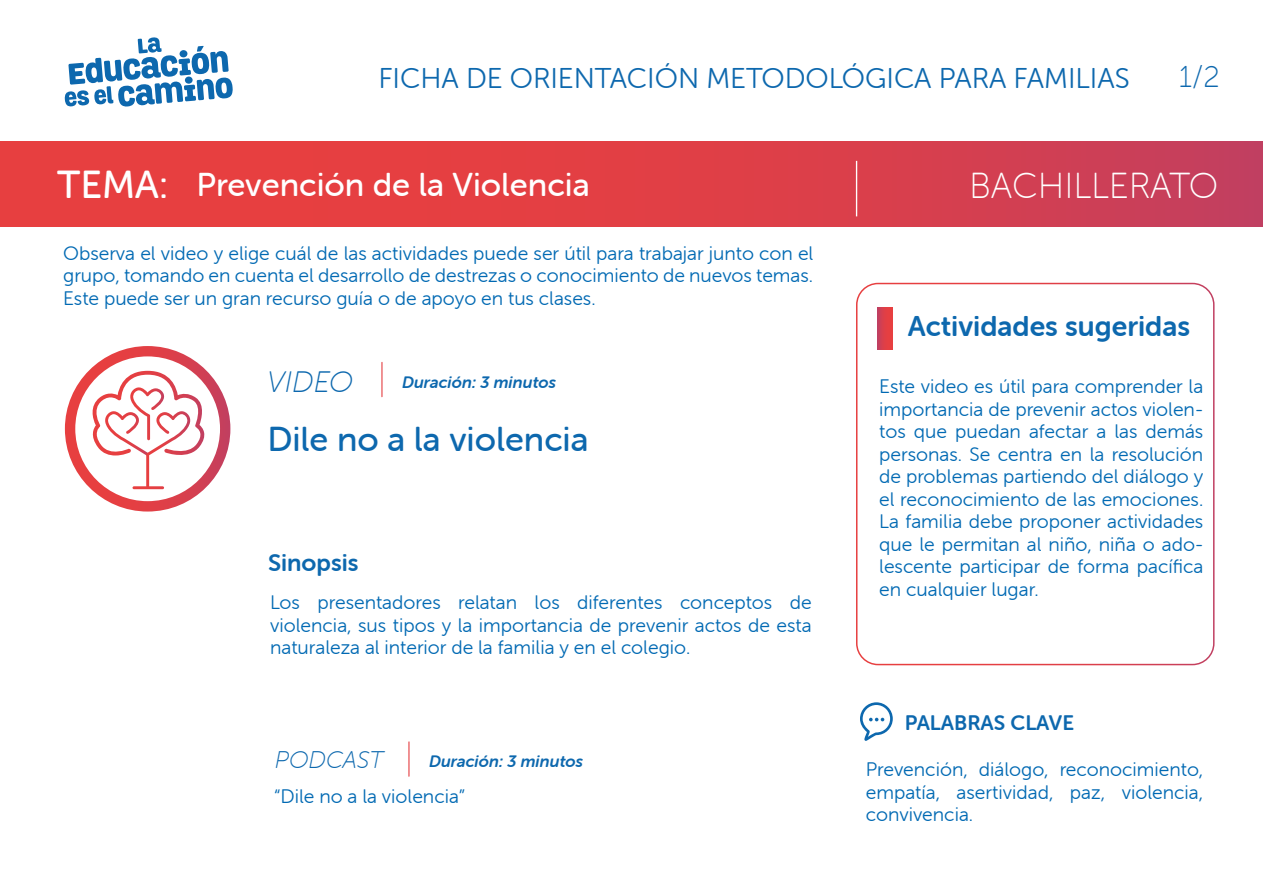
<style>
.page{position:relative;width:1263px;height:893px;background:#fff}
.page>*{position:absolute;margin:0;border:0;box-sizing:border-box;transform-origin:0 0}
.t1{font:36px "Museo Sans Rounded 100";color:#fff}
.t2{font:34.5px "Museo Sans Rounded 500";color:#0d68ae}
.t3{font:33px "Museo Sans Rounded 500";color:#fff}
.t4{font:30px "Museo Sans Rounded 100";color:#0d68ae}
.t5{font:italic 29.4px "Museo Sans Rounded 100";color:#0d68ae}
.t6{font:28.5px "Museo Sans Rounded 300";color:#0d68ae}
.t7{font:28.5px "Museo Sans Rounded 700";color:#0d68ae}
.t8{font:24px "Museo Sans Rounded 700";color:#0d68ae}
.t9{font:italic 24px "Museo Sans Rounded 100";color:#0d68ae}
.t10{font:21px "Museo Sans Rounded 700";color:#0d68ae}
.t11{font:19.5px/22.5px "Museo Sans Rounded 300";color:#0069b3;text-align:justify}
.t12{font:italic 16.5px "Museo Sans Rounded 700";color:#0d68ae}
.s1{font-size:39px}
</style>
<div class="page">
<div style="left:0;top:141px;width:1263px;height:85px;background:linear-gradient(to right,#ef3f39,#cb3f58)"></div>
<svg style="left:878px;top:308px;width:15px;height:42px"></svg>
<svg style="left:65px;top:346px;width:165px;height:166px"></svg>
<svg style="left:860px;top:702px;width:33px;height:39px"></svg>
<div style="left:856px;top:283px;width:358px;height:382px;border:2px solid #fff;border-radius:21px"></div>
<hr style="left:856px;top:161px;width:1px;height:55px;background:#fff">
<svg style="left:64px;top:37px;width:169px;height:70px"></svg>
<h3 class="t6" style="left:378px;top:63px;width:753px">FICHA DE ORIENTACIÓN METODOLÓGICA PARA FAMILIAS</h3>
<h3 class="t4" style="left:1179px;top:61px;width:42px">1/2</h3>
<h3 class="t3" style="left:57px;top:167px;width:534px"><span class="s1">TEMA:</span> Prevención de la Violencia</h3>
<p class="t11" style="left:63px;top:242px;width:752px">Observa el video y elige cuál de las actividades puede ser útil para trabajar junto con el grupo, tomando en cuenta el desarrollo de destrezas o conocimiento de nuevos temas.<br>Este puede ser un gran recurso guía o de apoyo en tus clases.</p>
<h3 class="t5" style="left:267px;top:366px;width:88px">VIDEO</h3>
<h2 class="t2" style="left:267px;top:421px;width:323px">Dile no a la violencia</h2>
<p class="t12" style="left:402px;top:373px;width:156px">Duración: 3 minutos</p>
<p class="t8" style="left:268px;top:549px;width:92px">Sinopsis</p>
<p class="t11" style="left:270px;top:591px;width:543px">Los presentadores relatan los diferentes conceptos de violencia, sus tipos y la importancia de prevenir actos de esta naturaleza al interior de la familia y en el colegio.</p>
<p class="t9" style="left:275px;top:747px;width:110px">PODCAST</p>
<p class="t12" style="left:429px;top:752px;width:156px">Duración: 3 minutos</p>
<p class="t11" style="left:274px;top:785px;width:192px">“Dile no a la violencia”</p>
<h1 class="t1" style="left:969px;top:167px;width:250px">BACHILLERATO</h1>
<h3 class="t7" style="left:908px;top:310px;width:284px">Actividades sugeridas</h3>
<p class="t11" style="left:879px;top:375px;width:326px">Este video es útil para comprender la importancia de prevenir actos violen&shy;tos que puedan afectar a las demás personas. Se centra en la resolución de problemas partiendo del diálogo y el reconocimiento de las emociones.<br>La familia debe proponer actividades que le permitan al niño, niña o ado&shy;lescente participar de forma pacífica en cualquier lugar.</p>
<p class="t10" style="left:905px;top:711px;width:171px">PALABRAS CLAVE</p>
<p class="t11" style="left:866px;top:759px;width:339px">Prevención, diálogo, reconocimiento, empatía, asertividad, paz, violencia, convivencia.</p>
</div>
